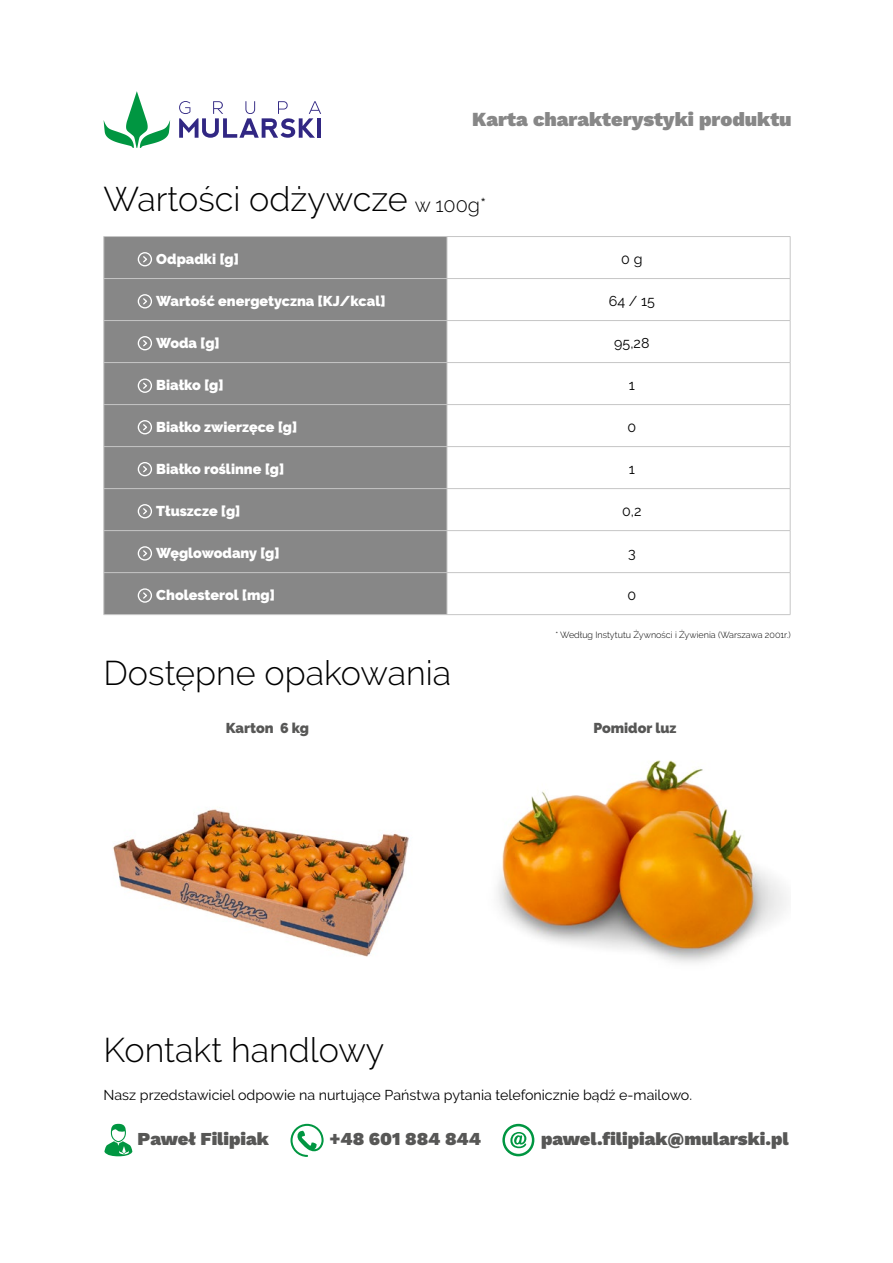
<style>
.page{position:relative;width:893px;height:1263px;background:#fff}
.page>*{position:absolute;margin:0;border:0;box-sizing:border-box;transform-origin:0 0}
.t1{font:300 34.2px "Raleway";color:#000}
.t2{font:900 19.95px "Work Sans";color:#878787}
.t3{font:300 19.95px "Raleway";color:#000}
.t4{font:900 18.3px "Work Sans";color:#575756}
.t5{font:900 14.25px "Raleway";color:#fff}
.t6{font:14.25px "Raleway";color:#000}
.t7{font:900 14.25px "Raleway";color:#575756}
.t8{font:300 9px "Raleway";color:#000}
</style>
<div class="page">
<div style="left:105px;top:237px;width:342px;height:377px;background:#878787"></div>
<hr style="left:104px;top:236px;width:343px;height:1px;background:#c6c6c6">
<hr style="left:104px;top:237px;width:1px;height:41px;background:#c6c6c6">
<hr style="left:447px;top:236px;width:343px;height:1px;background:#c6c6c6">
<hr style="left:447px;top:237px;width:1px;height:41px;background:#c6c6c6">
<hr style="left:790px;top:237px;width:1px;height:41px;background:#c6c6c6">
<hr style="left:104px;top:278px;width:343px;height:1px;background:#c6c6c6">
<hr style="left:104px;top:279px;width:1px;height:41px;background:#c6c6c6">
<hr style="left:447px;top:278px;width:343px;height:1px;background:#c6c6c6">
<hr style="left:447px;top:279px;width:1px;height:41px;background:#c6c6c6">
<hr style="left:790px;top:279px;width:1px;height:41px;background:#c6c6c6">
<hr style="left:104px;top:320px;width:343px;height:1px;background:#c6c6c6">
<hr style="left:104px;top:321px;width:1px;height:41px;background:#c6c6c6">
<hr style="left:447px;top:320px;width:343px;height:1px;background:#c6c6c6">
<hr style="left:447px;top:321px;width:1px;height:41px;background:#c6c6c6">
<hr style="left:790px;top:321px;width:1px;height:41px;background:#c6c6c6">
<hr style="left:104px;top:362px;width:343px;height:1px;background:#c6c6c6">
<hr style="left:104px;top:363px;width:1px;height:41px;background:#c6c6c6">
<hr style="left:447px;top:362px;width:343px;height:1px;background:#c6c6c6">
<hr style="left:447px;top:363px;width:1px;height:41px;background:#c6c6c6">
<hr style="left:790px;top:363px;width:1px;height:41px;background:#c6c6c6">
<hr style="left:104px;top:404px;width:343px;height:1px;background:#c6c6c6">
<hr style="left:104px;top:405px;width:1px;height:41px;background:#c6c6c6">
<hr style="left:447px;top:404px;width:343px;height:1px;background:#c6c6c6">
<hr style="left:447px;top:405px;width:1px;height:41px;background:#c6c6c6">
<hr style="left:790px;top:405px;width:1px;height:41px;background:#c6c6c6">
<hr style="left:104px;top:446px;width:343px;height:1px;background:#c6c6c6">
<hr style="left:104px;top:447px;width:1px;height:41px;background:#c6c6c6">
<hr style="left:447px;top:446px;width:343px;height:1px;background:#c6c6c6">
<hr style="left:447px;top:447px;width:1px;height:41px;background:#c6c6c6">
<hr style="left:790px;top:447px;width:1px;height:41px;background:#c6c6c6">
<hr style="left:104px;top:488px;width:343px;height:1px;background:#c6c6c6">
<hr style="left:104px;top:489px;width:1px;height:41px;background:#c6c6c6">
<hr style="left:447px;top:488px;width:343px;height:1px;background:#c6c6c6">
<hr style="left:447px;top:489px;width:1px;height:41px;background:#c6c6c6">
<hr style="left:790px;top:489px;width:1px;height:41px;background:#c6c6c6">
<hr style="left:104px;top:530px;width:343px;height:1px;background:#c6c6c6">
<hr style="left:104px;top:531px;width:1px;height:41px;background:#c6c6c6">
<hr style="left:447px;top:530px;width:343px;height:1px;background:#c6c6c6">
<hr style="left:447px;top:531px;width:1px;height:41px;background:#c6c6c6">
<hr style="left:790px;top:531px;width:1px;height:41px;background:#c6c6c6">
<hr style="left:104px;top:572px;width:343px;height:1px;background:#c6c6c6">
<hr style="left:104px;top:573px;width:1px;height:41px;background:#c6c6c6">
<hr style="left:447px;top:572px;width:343px;height:1px;background:#c6c6c6">
<hr style="left:447px;top:573px;width:1px;height:41px;background:#c6c6c6">
<hr style="left:790px;top:573px;width:1px;height:41px;background:#c6c6c6">
<hr style="left:104px;top:614px;width:343px;height:1px;background:#c6c6c6">
<hr style="left:447px;top:614px;width:343px;height:1px;background:#c6c6c6">
<svg style="left:104px;top:91px;width:66px;height:57px"></svg>
<svg style="left:179px;top:101px;width:142px;height:37px"></svg>
<img style="left:498px;top:760px;width:289px;height:203px">
<img style="left:113px;top:809px;width:296px;height:148px">
<svg style="left:138px;top:588px;width:14px;height:15px"></svg>
<svg style="left:138px;top:546px;width:14px;height:15px"></svg>
<svg style="left:138px;top:504px;width:14px;height:14px"></svg>
<svg style="left:138px;top:462px;width:14px;height:14px"></svg>
<svg style="left:138px;top:420px;width:14px;height:14px"></svg>
<svg style="left:138px;top:378px;width:14px;height:15px"></svg>
<svg style="left:138px;top:336px;width:14px;height:14px"></svg>
<svg style="left:138px;top:294px;width:14px;height:14px"></svg>
<svg style="left:138px;top:252px;width:14px;height:14px"></svg>
<svg style="left:104px;top:1124px;width:28px;height:32px"></svg>
<svg style="left:502px;top:1124px;width:32px;height:32px"></svg>
<svg style="left:290px;top:1124px;width:34px;height:33px"></svg>
<h2 class="t2" style="left:472px;top:107px;width:321px">Karta charakterystyki produktu</h2>
<h1 class="t1" style="left:104px;top:179px;width:305px">Wartości odżywcze</h1>
<h2 class="t3" style="left:415px;top:193px;width:73px">w 100g*</h2>
<p class="t5" style="left:156px;top:251px;width:84px">Odpadki [g]</p>
<p class="t6" style="left:621px;top:251px;width:23px">0 g</p>
<p class="t5" style="left:156px;top:293px;width:231px">Wartość energetyczna [KJ/kcal]</p>
<p class="t6" style="left:609px;top:293px;width:48px">64 / 15</p>
<p class="t5" style="left:156px;top:335px;width:65px">Woda [g]</p>
<p class="t6" style="left:614px;top:335px;width:37px">95,28</p>
<p class="t5" style="left:156px;top:377px;width:69px">Białko [g]</p>
<p class="t6" style="left:629px;top:377px;width:8px">1</p>
<p class="t5" style="left:156px;top:419px;width:143px">Białko zwierzęce [g]</p>
<p class="t6" style="left:627px;top:419px;width:10px">0</p>
<p class="t5" style="left:156px;top:461px;width:130px">Białko roślinne [g]</p>
<p class="t6" style="left:629px;top:461px;width:8px">1</p>
<p class="t5" style="left:156px;top:503px;width:86px">Tłuszcze [g]</p>
<p class="t6" style="left:622px;top:503px;width:21px">0,2</p>
<p class="t5" style="left:156px;top:545px;width:125px">Węglowodany [g]</p>
<p class="t6" style="left:628px;top:545px;width:9px">3</p>
<p class="t5" style="left:156px;top:587px;width:120px">Cholesterol [mg]</p>
<p class="t6" style="left:627px;top:587px;width:10px">0</p>
<h1 class="t1" style="left:104px;top:653px;width:349px">Dostępne opakowania</h1>
<p class="t8" style="left:555px;top:629px;width:237px">* Według Instytutu Żywności i Żywienia (Warszawa 2001r.)</p>
<p class="t7" style="left:226px;top:719px;width:85px">Karton 6 kg</p>
<p class="t7" style="left:593px;top:719px;width:85px">Pomidor luz</p>
<h1 class="t1" style="left:104px;top:1030px;width:282px">Kontakt handlowy</h1>
<p class="t6" style="left:104px;top:1086px;width:590px">Nasz przedstawiciel odpowie na nurtujące Państwa pytania telefonicznie bądź e-mailowo.</p>
<p class="t4" style="left:137px;top:1128px;width:133px">Paweł Filipiak</p>
<p class="t4" style="left:329px;top:1128px;width:153px">+48 601 884 844</p>
<p class="t4" style="left:541px;top:1128px;width:249px">pawel.filipiak@mularski.pl</p>
</div>
